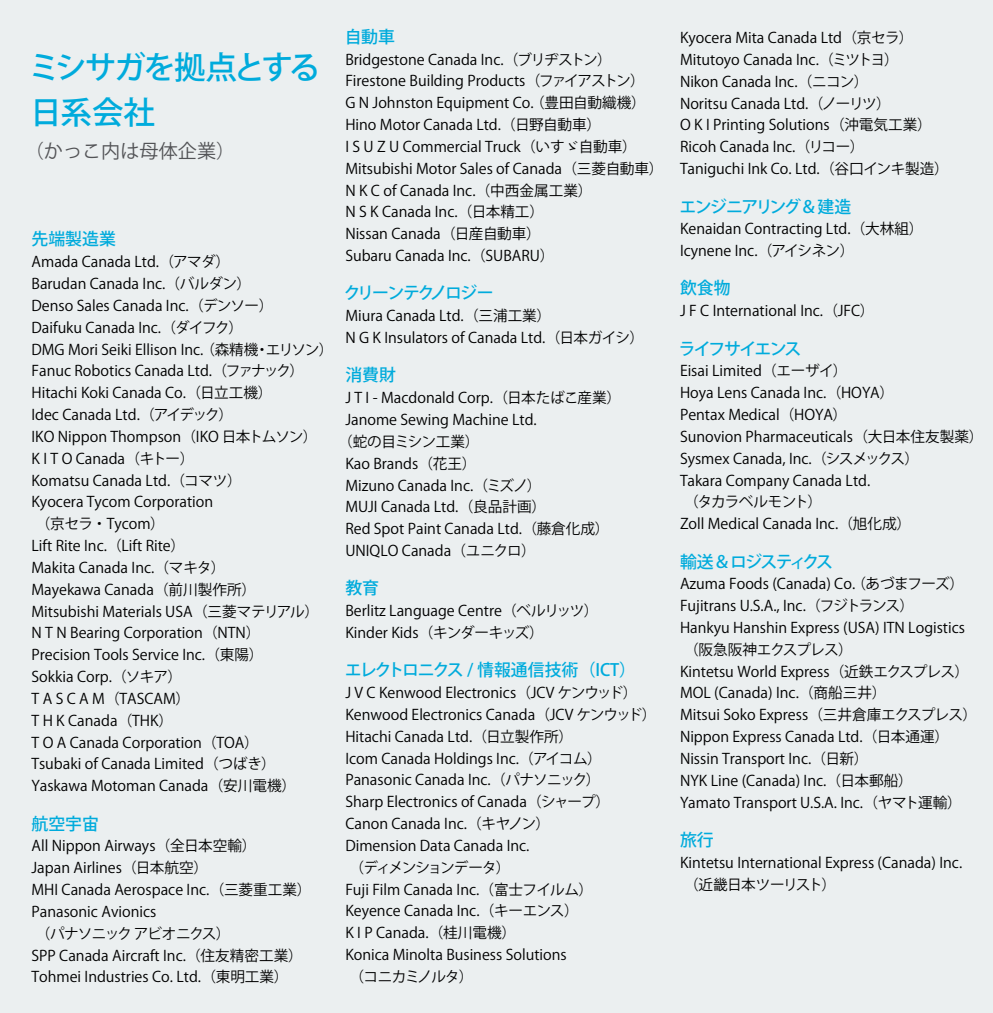
<style>
.page{position:relative;width:993px;height:1013px;background:#fff}
.page>*{position:absolute;margin:0;border:0;box-sizing:border-box;transform-origin:0 0}
.t1{font:500 31.5px/45px "Koz Go Pro";letter-spacing:-.06em;color:#00abdc}
.t2{font:19.12px "Koz Go Pro";color:#525356}
.t3{font:500 16.88px "Koz Go Pro";letter-spacing:-.08em;color:#00abdc}
.t4{font:500 16.88px "Koz Go Pro";letter-spacing:-.03em;color:#00abdc}
.t5{font:500 16.88px "Koz Go Pro";letter-spacing:-.12em;color:#00abdc}
.t6{font:500 16.88px "Koz Go Pro";letter-spacing:-.1em;color:#00abdc}
.t7{font:500 16.88px "Koz Go Pro";letter-spacing:-.11em;color:#00abdc}
.t8{font:14.62px/21.8px "Koz Go Pro";color:#000}
.t9{font:14.62px "Koz Go Pro";letter-spacing:-.02em;color:#000}
</style>
<div class="page">
<div style="left:0;top:0;width:992px;height:1012px;background:#ebeff0"></div>
<h1 class="t1" style="left:28px;top:46px;width:293px">ミシサガを拠点とする日系会社</h1>
<h2 class="t2" style="left:25px;top:139px;width:212px">（かっこ内は母体企業）</h2>
<p class="t3" style="left:32px;top:228px;width:86px">先端製造業</p>
<p class="t8" style="left:32px;top:251px;width:303px">Amada Canada Ltd.（アマダ）<br>Barudan Canada Inc.（バルダン）<br>Denso Sales Canada Inc.（デンソー）<br>Daifuku Canada Inc.（ダイフク）<br>DMG Mori Seiki Ellison Inc.（森精機・エリソン）<br>Fanuc Robotics Canada Ltd.（ファナック）<br>Hitachi Koki Canada Co.（日立工機）<br>Idec Canada Ltd.（アイデック）<br>IKO Nippon Thompson（IKO 日本トムソン）<br>K I T O Canada（キトー）<br>Komatsu Canada Ltd.（コマツ）<br>Kyocera Tycom Corporation<br>（京セラ・Tycom）<br>Lift Rite Inc.（Lift Rite）<br>Makita Canada Inc.（マキタ）<br>Mayekawa Canada（前川製作所）<br>Mitsubishi Materials USA（三菱マテリアル）<br>N T N Bearing Corporation（NTN）<br>Precision Tools Service Inc.（東陽）<br>Sokkia Corp.（ソキア）<br>T A S C A M（TASCAM）<br>T H K Canada（THK）<br>T O A Canada Corporation（TOA）<br>Tsubaki of Canada Limited（つばき）<br>Yaskawa Motoman Canada（安川電機）</p>
<p class="t3" style="left:32px;top:812px;width:69px">航空宇宙</p>
<p class="t8" style="left:32px;top:835px;width:281px">All Nippon Airways（全日本空輸）<br>Japan Airlines（日本航空）<br>MHI Canada Aerospace Inc.（三菱重工業）<br>Panasonic Avionics<br>（パナソニック アビオニクス）<br>SPP Canada Aircraft Inc.（住友精密工業）<br>Tohmei Industries Co. Ltd.（東明工業）</p>
<p class="t3" style="left:345px;top:26px;width:52px">自動車</p>
<p class="t8" style="left:345px;top:49px;width:319px">Bridgestone Canada Inc.（ブリヂストン）<br>Firestone Building Products（ファイアストン）<br>G N Johnston Equipment Co. （豊田自動織機）<br>Hino Motor Canada Ltd.（日野自動車）<br>I S U Z U Commercial Truck（いすゞ自動車）<br>Mitsubishi Motor Sales of Canada（三菱自動車）<br>N K C of Canada Inc.（中西金属工業）<br>N S K Canada Inc.（日本精工）<br>Nissan Canada（日産自動車）<br>Subaru Canada Inc.（SUBARU）</p>
<p class="t5" style="left:344px;top:282px;width:151px">クリーンテクノロジー</p>
<p class="t8" style="left:345px;top:305px;width:300px">Miura Canada Ltd.（三浦工業）<br>N G K Insulators of Canada Ltd.（日本ガイシ）</p>
<p class="t3" style="left:345px;top:364px;width:52px">消費財</p>
<p class="t8" style="left:345px;top:387px;width:277px">J T I - Macdonald Corp.（日本たばこ産業）</p>
<p class="t8" style="left:345px;top:409px;width:193px">Janome Sewing Machine Ltd.</p>
<p class="t9" style="left:338px;top:432px;width:142px">（蛇の目ミシン工業）</p>
<p class="t8" style="left:345px;top:453px;width:133px">Kao Brands（花王）</p>
<p class="t8" style="left:345px;top:474px;width:198px">Mizuno Canada Inc.（ミズノ）</p>
<p class="t8" style="left:345px;top:496px;width:202px">MUJI Canada Ltd.（良品計画）</p>
<p class="t8" style="left:345px;top:518px;width:266px">Red Spot Paint Canada Ltd.（藤倉化成）</p>
<p class="t8" style="left:345px;top:540px;width:192px">UNIQLO Canada（ユニクロ）</p>
<p class="t3" style="left:345px;top:577px;width:35px">教育</p>
<p class="t8" style="left:345px;top:600px;width:255px">Berlitz Language Centre（ベルリッツ）<br>Kinder Kids（キンダーキッズ）</p>
<p class="t4" style="left:345px;top:659px;width:292px">エレクトロニクス / 情報通信技術（ICT）</p>
<p class="t8" style="left:345px;top:682px;width:313px">J V C Kenwood Electronics（JCV ケンウッド）<br>Kenwood Electronics Canada（JCV ケンウッド）<br>Hitachi Canada Ltd.（日立製作所）<br>Icom Canada Holdings Inc.（アイコム）<br>Panasonic Canada Inc.（パナソニック）<br>Sharp Electronics of Canada（シャープ）<br>Canon Canada Inc.（キヤノン）<br>Dimension Data Canada Inc.<br>（ディメンションデータ）<br>Fuji Film Canada Inc.（富士フイルム）<br>Keyence Canada Inc.（キーエンス）<br>K I P Canada.（桂川電機）<br>Konica Minolta Business Solutions<br>（コニカミノルタ）</p>
<p class="t8" style="left:679px;top:27px;width:270px">Kyocera Mita Canada Ltd（京セラ）<br>Mitutoyo Canada Inc.（ミツトヨ）<br>Nikon Canada Inc.（ニコン）<br>Noritsu Canada Ltd.（ノーリツ）<br>O K I Printing Solutions（沖電気工業）<br>Ricoh Canada Inc.（リコー）<br>Taniguchi Ink Co. Ltd.（谷口インキ製造）</p>
<p class="t3" style="left:679px;top:195px;width:173px">エンジニアリング＆建造</p>
<p class="t8" style="left:680px;top:218px;width:245px">Kenaidan Contracting Ltd.（大林組）<br>Icynene Inc.（アイシネン）</p>
<p class="t3" style="left:680px;top:277px;width:52px">飲食物</p>
<p class="t8" style="left:680px;top:300px;width:196px">J F C International Inc.（JFC）</p>
<p class="t7" style="left:678px;top:337px;width:124px">ライフサイエンス</p>
<p class="t8" style="left:680px;top:360px;width:305px">Eisai Limited（エーザイ）<br>Hoya Lens Canada Inc.（HOYA）<br>Pentax Medical（HOYA）<br>Sunovion Pharmaceuticals（大日本住友製薬）<br>Sysmex Canada, Inc.（シスメックス）<br>Takara Company Canada Ltd.<br>（タカラベルモント）<br>Zoll Medical Canada Inc.（旭化成）</p>
<p class="t6" style="left:680px;top:550px;width:155px">輸送＆ロジスティクス</p>
<p class="t8" style="left:680px;top:573px;width:298px">Azuma Foods (Canada) Co. （あづまフーズ）<br>Fujitrans U.S.A., Inc.（フジトランス）<br>Hankyu Hanshin Express (USA) ITN Logistics（阪急阪神エクスプレス）<br>Kintetsu World Express（近鉄エクスプレス）<br>MOL (Canada) Inc.（商船三井）<br>Mitsui Soko Express（三井倉庫エクスプレス）<br>Nippon Express Canada Ltd.（日本通運）<br>Nissin Transport Inc.（日新）<br>NYK Line (Canada) Inc.（日本郵船）<br>Yamato Transport U.S.A. Inc.（ヤマト運輸）</p>
<p class="t3" style="left:680px;top:829px;width:35px">旅行</p>
<p class="t8" style="left:680px;top:851px;width:283px">Kintetsu International Express (Canada) Inc.（近畿日本ツーリスト）</p>
</div>
